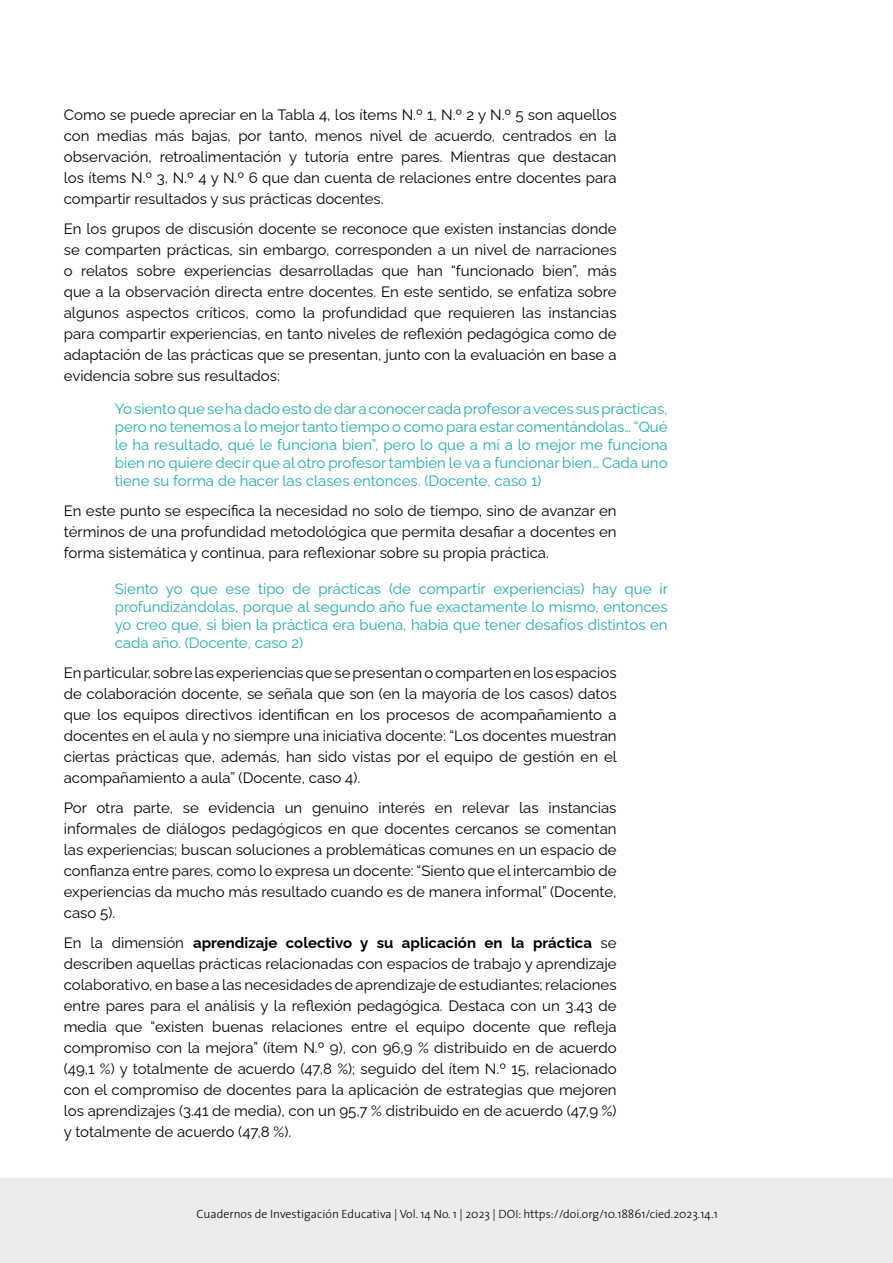
<style>
.page{position:relative;width:893px;height:1263px;background:#fff}
.page>*{position:absolute;margin:0;border:0;box-sizing:border-box;transform-origin:0 0}
.t1{font:15px/21px "Raleway";color:#000;text-align:justify}
.t2{font:15px/18px "Raleway";color:#21ada8;text-align:justify}
.t3{font:300 12px "The Sans";color:#000}
.s1{font-weight:700}
</style>
<div class="page">
<div style="left:0;top:1178px;width:893px;height:85px;background:#ececed"></div>
<p class="t1" style="left:64px;top:103px;width:554px">Como se puede apreciar en la Tabla 4, los ítems N.º 1, N.º 2 y N.º 5 son aquellos con medias más bajas, por tanto, menos nivel de acuerdo, centrados en la observación, retroalimentación y tutoría entre pares. Mientras que destacan los ítems N.º 3, N.º 4 y N.º 6 que dan cuenta de relaciones entre docentes para compartir resultados y sus prácticas docentes.</p>
<p class="t1" style="left:64px;top:217px;width:554px">En los grupos de discusión docente se reconoce que existen instancias donde se comparten prácticas, sin embargo, corresponden a un nivel de narraciones o relatos sobre experiencias desarrolladas que han “funcionado bien”, más que a la observación directa entre docentes. En este sentido, se enfatiza sobre algunos aspectos críticos, como la profundidad que requieren las instancias para compartir experiencias, en tanto niveles de reflexión pedagógica como de adaptación de las prácticas que se presentan, junto con la evaluación en base a evidencia sobre sus resultados:</p>
<p class="t2" style="left:115px;top:398px;width:554px">Yo siento que se ha dado esto de dar a conocer cada profesor a veces sus prácticas, pero no tenemos a lo mejor tanto tiempo o como para estar comentándolas… “Qué le ha resultado, qué le funciona bien”, pero lo que a mí a lo mejor me funciona bien no quiere decir que al otro profesor también le va a funcionar bien… Cada uno tiene su forma de hacer las clases entonces. (Docente, caso 1)</p>
<p class="t1" style="left:64px;top:499px;width:554px">En este punto se especifica la necesidad no solo de tiempo, sino de avanzar en términos de una profundidad metodológica que permita desafiar a docentes en forma sistemática y continua, para reflexionar sobre su propia práctica.</p>
<p class="t2" style="left:115px;top:578px;width:555px">Siento yo que ese tipo de prácticas (de compartir experiencias) hay que ir profundizándolas, porque al segundo año fue exactamente lo mismo, entonces yo creo que, si bien la práctica era buena, había que tener desafíos distintos en cada año. (Docente, caso 2)</p>
<p class="t1" style="left:64px;top:661px;width:555px">En particular, sobre las experiencias que se presentan o comparten en los espacios de colaboración docente, se señala que son (en la mayoría de los casos) datos que los equipos directivos identifican en los procesos de acompañamiento a docentes en el aula y no siempre una iniciativa docente: “Los docentes muestran ciertas prácticas que, además, han sido vistas por el equipo de gestión en el acompañamiento a aula” (Docente, caso 4).</p>
<p class="t1" style="left:64px;top:796px;width:554px">Por otra parte, se evidencia un genuino interés en relevar las instancias informales de diálogos pedagógicos en que docentes cercanos se comentan las experiencias; buscan soluciones a problemáticas comunes en un espacio de confianza entre pares, como lo expresa un docente: “Siento que el intercambio de experiencias da mucho más resultado cuando es de manera informal” (Docente, caso 5).</p>
<p class="t1" style="left:64px;top:931px;width:554px">En la dimensión <span class="s1">aprendizaje colectivo y su aplicación en la práctica</span> se describen aquellas prácticas relacionadas con espacios de trabajo y aprendizaje colaborativo, en base a las necesidades de aprendizaje de estudiantes; relaciones entre pares para el análisis y la reflexión pedagógica. Destaca con un 3.43 de media que “existen buenas relaciones entre el equipo docente que refleja compromiso con la mejora” (ítem N.º 9), con 96,9 % distribuido en de acuerdo (49,1 %) y totalmente de acuerdo (47,8 %); seguido del ítem N.º 15, relacionado con el compromiso de docentes para la aplicación de estrategias que mejoren los aprendizajes (3.41 de media), con un 95,7 % distribuido en de acuerdo (47,9 %) y totalmente de acuerdo (47,8 %).</p>
<p class="t3" style="left:196px;top:1204px;width:523px">Cuadernos de Investigación Educativa | Vol. 14 No. 1 | 2023 | DOI: https://doi.org/10.18861/cied.2023.14.1</p>
</div>
